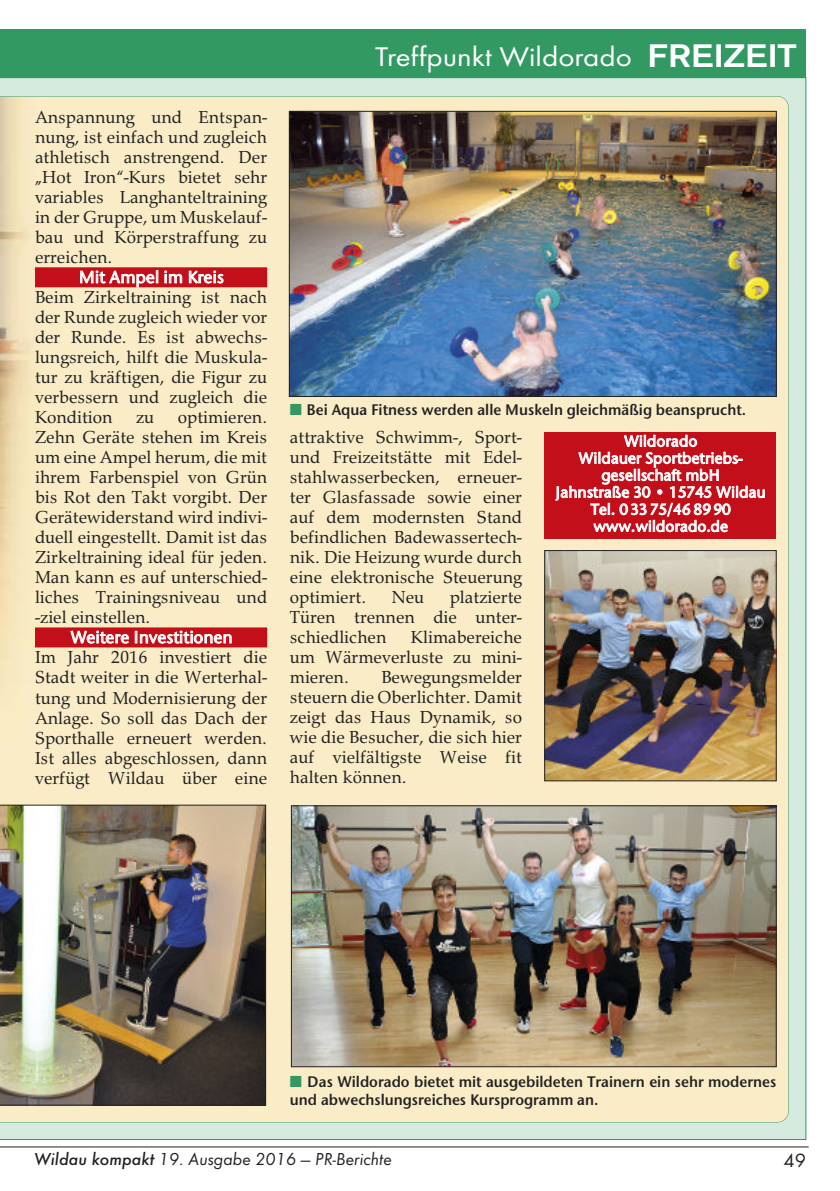
<style>
.page{position:relative;width:840px;height:1191px;background:#fff}
.page>*{position:absolute;margin:0;border:0;box-sizing:border-box;transform-origin:0 0}
.t1{font:28px "Futura TCE";color:#fff;scale:1.11 1}
.t2{font:20px "Futura TCE";color:#222221}
.t3{font:18px/20px "URW Palladio TCE";color:#222221;text-align:justify}
.t4{font:18px "Futura TCE Book Obli";color:#222221}
.t5{font:500 17.6px "Stone San Itc T";letter-spacing:.005em;color:#fff}
.t6{font:16px/18px "Stone San Itc TCE Semi";color:#222221;scale:.95 1}
.t7{font:500 16px/17px "Stone San Itc TCE";color:#fff;text-align:center}
.s1{font-family:"Accius TCE";font-weight:500;font-size:34px}
.s2{font-family:"Zapf Din Itc L";color:#339962}
.s3{font-family:"Futura TCE Medi Obli"}
</style>
<div class="page">
<hr style="left:0;top:1146px;width:808px;height:1px;background:#222221">
<div style="left:0;top:29px;width:805px;height:51px;background:#339962"></div>
<div style="left:0;top:78px;width:805px;height:1061px;background:#d6ebe0"></div>
<div style="left:0;top:96px;width:788px;height:1026px;background:#faecc7"></div>
<div style="left:35px;top:267px;width:232px;height:20px;background:#c20f1a"></div>
<svg style="left:80px;top:265px;width:78px;height:23px"></svg>
<svg style="left:164px;top:271px;width:18px;height:12px"></svg>
<svg style="left:189px;top:270px;width:34px;height:14px"></svg>
<div style="left:35px;top:627px;width:232px;height:20px;background:#c20f1a"></div>
<svg style="left:70px;top:630px;width:59px;height:14px"></svg>
<svg style="left:135px;top:631px;width:97px;height:13px"></svg>
<img style="left:0;top:805px;width:266px;height:300px">
<img style="left:293px;top:807px;width:481px;height:258px">
<div style="left:291px;top:805px;width:485px;height:262px;border:1px solid #222221"></div>
<img style="left:291px;top:113px;width:483px;height:281px">
<div style="left:289px;top:111px;width:487px;height:285px;border:1px solid #222221"></div>
<img style="left:546px;top:552px;width:228px;height:227px">
<div style="left:544px;top:550px;width:232px;height:231px;border:1px solid #222221"></div>
<div style="left:544px;top:432px;width:232px;height:106px;background:#c20f1a"></div>
<svg style="left:555px;top:435px;width:209px;height:97px"></svg>
<p class="t3" style="left:35px;top:107px;width:233px">Anspannung und Entspan&shy;nung, ist einfach und zugleich athletisch anstrengend. Der „Hot Iron“-Kurs bietet sehr variables Langhanteltraining in der Gruppe, um Muskelauf&shy;bau und Körperstraffung zu erreichen.</p>
<p class="t5" style="left:79px;top:267px;width:146px">Mit Ampel im Kreis</p>
<p class="t3" style="left:35px;top:287px;width:233px">Beim Zirkeltraining ist nach der Runde zugleich wieder vor der Runde. Es ist abwechs&shy;lungsreich, hilft die Muskula&shy;tur zu kräftigen, die Figur zu verbessern und zugleich die Kondition</p>
<p class="t3" style="left:35px;top:407px;width:233px;text-indent:143px">optimieren.<br>Zehn Geräte stehen im Kreis um eine Ampel herum, die mit ihrem Farbenspiel von Grün bis Rot den Takt vorgibt. Der Gerätewiderstand wird indivi&shy;duell eingestellt. Damit ist das Zirkeltraining ideal für jeden.<br>Man kann es auf unterschied&shy;liches Trainingsniveau und -ziel einstellen.</p>
<p class="t5" style="left:70px;top:627px;width:164px">Weitere Investitionen</p>
<p class="t3" style="left:35px;top:647px;width:233px">Im Jahr 2016 investiert die Stadt weiter in die Werterhal&shy;tung und Modernisierung der Anlage. So soll das Dach der Sporthalle erneuert werden.<br>Ist alles abgeschlossen, dann verfügt Wildau über eine</p>
<p class="t3" style="left:136px;top:407px;width:20px">zu</p>
<h1 class="t1" style="left:375px;top:40px;width:381px">Treffpunkt Wildorado <span class="s1">FREIZEIT</span></h1>
<p class="t6" style="left:290px;top:401px;width:481px"><span class="s2">■</span> Bei Aqua Fitness werden alle Muskeln gleichmäßig beansprucht.</p>
<p class="t3" style="left:290px;top:427px;width:233px">attraktive Schwimm-, Sport&shy;und Freizeitstätte mit Edel&shy;stahlwasserbecken, erneuer&shy;ter Glasfassade sowie einer auf dem modernsten Stand befindlichen Badewassertech&shy;nik. Die Heizung wurde durch eine elektronische Steuerung optimiert.</p>
<p class="t3" style="left:290px;top:587px;width:233px;text-indent:160px">platzierte Türen trennen die unter&shy;schiedlichen</p>
<p class="t3" style="left:391px;top:587px;width:34px">Neu</p>
<p class="t3" style="left:290px;top:627px;width:233px;text-indent:121px">Klimabereiche um Wärmeverluste zu mini&shy;mieren.</p>
<p class="t3" style="left:290px;top:667px;width:233px;text-indent:91px">Bewegungsmelder steuern die Oberlichter. Damit zeigt das Haus Dynamik, so wie die Besucher, die sich hier auf vielfältigste Weise fit halten können.</p>
<p class="t7" style="left:555px;top:433px;width:212px">Wildorado<br>Wildauer Sportbetriebs&shy;gesellschaft mbH<br>Jahnstraße 30 • 15745 Wildau<br>Tel. 0 33 75/46 89 90 www.wildorado.de</p>
<p class="t6" style="left:290px;top:1073px;width:513px"><span class="s2">■</span> Das Wildorado bietet mit ausgebildeten Trainern ein sehr modernes und abwechslungsreiches Kursprogramm an.</p>
<p class="t4" style="left:34px;top:1148px;width:359px"><span class="s3">Wildau kompakt</span> 19. Ausgabe 2016 — PR-Berichte</p>
<p class="t2" style="left:783px;top:1148px;width:24px">49</p>
</div>
